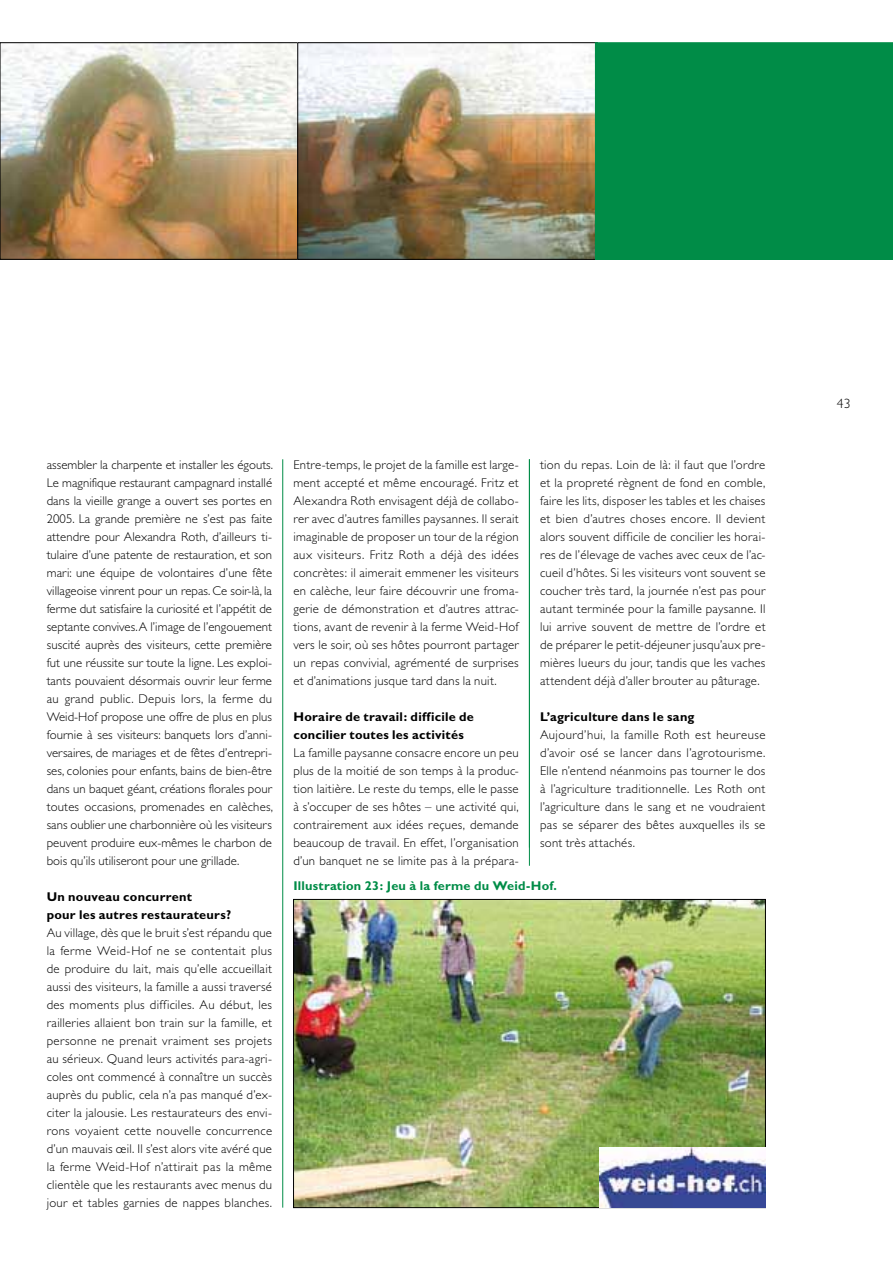
<style>
.page{position:relative;width:893px;height:1263px;background:#fff}
.page>*{position:absolute;margin:0;border:0;box-sizing:border-box;transform-origin:0 0}
.t1{font:300 13.5px "Gill Sans";color:#000}
.t2{font:300 12.75px/18px "Gill Sans";letter-spacing:.02em;color:#000;text-align:justify}
.t3{font:700 12.75px/18px "Gill Sans";letter-spacing:.02em;color:#000}
.t4{font:700 12.75px "Gill Sans";letter-spacing:.02em;color:#008c47}
</style>
<div class="page">
<img style="left:295px;top:901px;width:468px;height:305px">
<img style="left:599px;top:1147px;width:166px;height:61px">
<hr style="left:282px;top:459px;width:1px;height:749px;background:#008c47">
<img style="left:2px;top:45px;width:296px;height:212px">
<img style="left:300px;top:45px;width:295px;height:212px">
<div style="left:595px;top:43px;width:298px;height:216px;background:#008c47"></div>
<hr style="left:529px;top:459px;width:1px;height:407px;background:#008c47">
<p class="t2" style="left:47px;top:457px;width:228px">assembler la charpente et installer les égouts.<br>Le magnifique restaurant campagnard installé dans la vieille grange a ouvert ses portes en 2005. La grande première ne s’est pas faite attendre pour Alexandra Roth, d’ailleurs ti&shy;tulaire d’une patente de restauration, et son mari: une équipe de volontaires d’une fête villageoise vinrent pour un repas. Ce soir-là, la ferme dut satisfaire la curiosité et l’appétit de septante convives. A l’image de l’engouement suscité auprès des visiteurs, cette première fut une réussite sur toute la ligne. Les exploi&shy;tants pouvaient désormais ouvrir leur ferme au grand public. Depuis lors, la ferme du Weid-Hof propose une offre de plus en plus fournie à ses visiteurs: banquets lors d’anni&shy;versaires, de mariages et de fêtes d’entrepri&shy;ses, colonies pour enfants, bains de bien-être dans un baquet géant, créations florales pour toutes occasions, promenades en calèches, sans oublier une charbonnière où les visiteurs peuvent produire eux-mêmes le charbon de bois qu’ils utiliseront pour une grillade.</p>
<p class="t3" style="left:47px;top:889px;width:186px">Un nouveau concurrent<br>pour les autres restaurateurs?</p>
<p class="t2" style="left:47px;top:925px;width:227px">Au village, dès que le bruit s’est répandu que la ferme Weid-Hof ne se contentait plus de produire du lait, mais qu’elle accueillait aussi des visiteurs, la famille a aussi traversé des moments plus difficiles. Au début, les railleries allaient bon train sur la famille, et personne ne prenait vraiment ses projets au sérieux. Quand leurs activités para-agri&shy;coles ont commencé à connaître un succès auprès du public, cela n’a pas manqué d’ex&shy;citer la jalousie. Les restaurateurs des envi&shy;rons voyaient cette nouvelle concurrence d’un mauvais œil. Il s’est alors vite avéré que la ferme Weid-Hof n’attirait pas la même clientèle que les restaurants avec menus du jour et tables garnies de nappes blanches.</p>
<p class="t2" style="left:293px;top:457px;width:227px">Entre-temps, le projet de la famille est large&shy;ment accepté et même encouragé. Fritz et Alexandra Roth envisagent déjà de collabo&shy;rer avec d’autres familles paysannes. Il serait imaginable de proposer un tour de la région aux visiteurs. Fritz Roth a déjà des idées concrètes: il aimerait emmener les visiteurs en calèche, leur faire découvrir une froma&shy;gerie de démonstration et d’autres attrac&shy;tions, avant de revenir à la ferme Weid-Hof vers le soir, où ses hôtes pourront partager un repas convivial, agrémenté de surprises et d’animations jusque tard dans la nuit.</p>
<p class="t3" style="left:293px;top:709px;width:182px">Horaire de travail: difficile de concilier toutes les activités</p>
<p class="t2" style="left:293px;top:745px;width:227px">La famille paysanne consacre encore un peu plus de la moitié de son temps à la produc&shy;tion laitière. Le reste du temps, elle le passe à s’occuper de ses hôtes – une activité qui, contrairement aux idées reçues, demande beaucoup de travail. En effet, l’organisation d’un banquet ne se limite pas à la prépara-</p>
<p class="t2" style="left:540px;top:457px;width:227px">tion du repas. Loin de là: il faut que l’ordre et la propreté règnent de fond en comble, faire les lits, disposer les tables et les chaises et bien d’autres choses encore. Il devient alors souvent difficile de concilier les horai&shy;res de l’élevage de vaches avec ceux de l’ac&shy;cueil d’hôtes. Si les visiteurs vont souvent se coucher très tard, la journée n’est pas pour autant terminée pour la famille paysanne. Il lui arrive souvent de mettre de l’ordre et de préparer le petit-déjeuner jusqu’aux pre&shy;mières lueurs du jour, tandis que les vaches attendent déjà d’aller brouter au pâturage.</p>
<p class="t3" style="left:540px;top:709px;width:156px">L’agriculture dans le sang</p>
<p class="t2" style="left:540px;top:727px;width:227px">Aujourd’hui, la famille Roth est heureuse d’avoir osé se lancer dans l’agrotourisme.<br>Elle n’entend néanmoins pas tourner le dos à l’agriculture traditionnelle. Les Roth ont l’agriculture dans le sang et ne voudraient pas se séparer des bêtes auxquelles ils se sont très attachés.</p>
<p class="t4" style="left:293px;top:882px;width:265px">Illustration 23: Jeu à la ferme du Weid-Hof.</p>
<p class="t1" style="left:837px;top:399px;width:15px">43</p>
</div>
